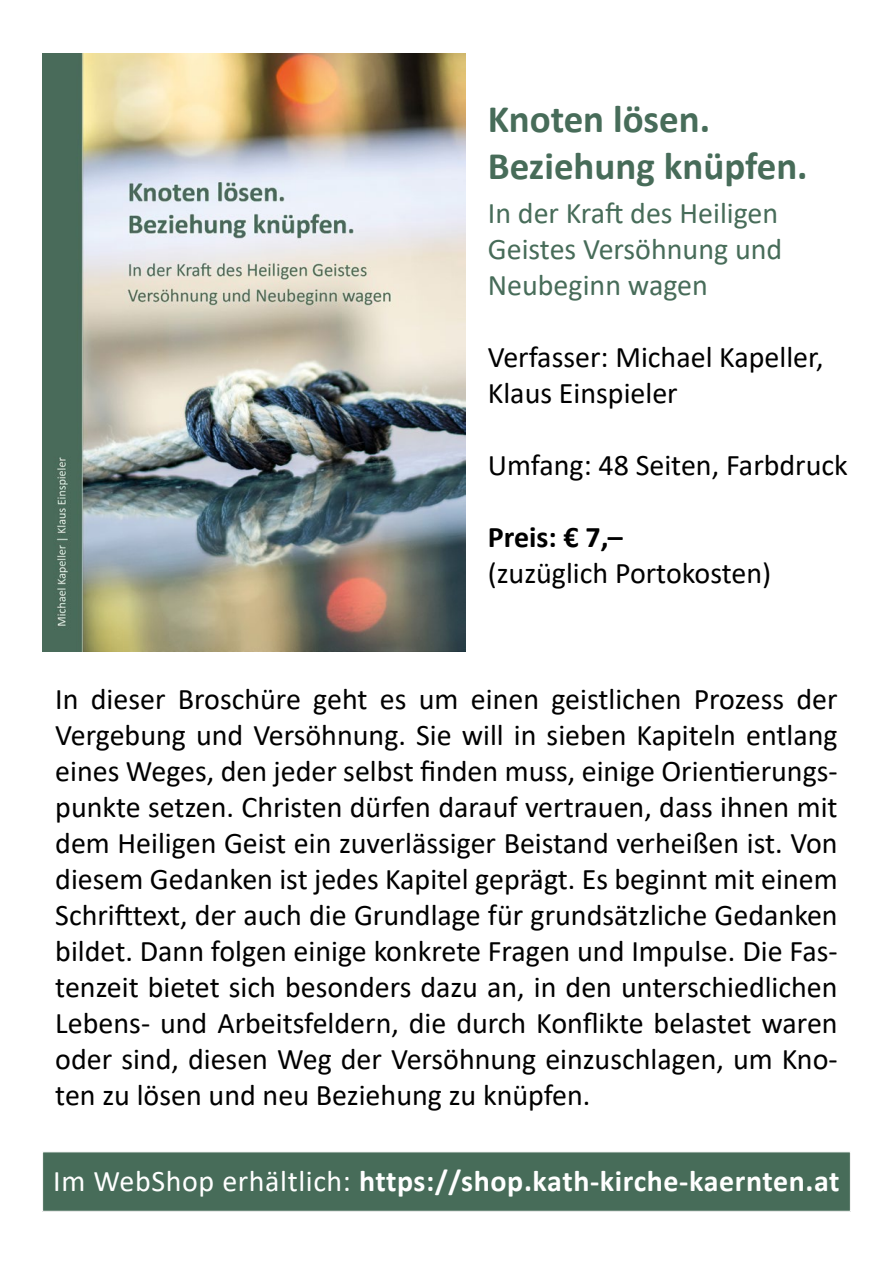
<style>
.page{position:relative;width:893px;height:1263px;background:#fff}
.page>*{position:absolute;margin:0;border:0;box-sizing:border-box;transform-origin:0 0}
.t1{font:700 39px/46.8px "Calibri";color:#476c59}
.t2{font:30px/36px "Calibri";color:#000}
.t3{font:700 30px "Calibri";letter-spacing:.02em;color:#fff}
.t4{font:30px/36px "Calibri";color:#476c59}
.t5{font:700 30px "Calibri";color:#000}
.s1{font-weight:400}
</style>
<div class="page">
<img style="left:43px;top:53px;width:422px;height:598px">
<div style="left:43px;top:1152px;width:807px;height:59px;background:#476c59"></div>
<h1 class="t1" style="left:488px;top:95px;width:321px">Knoten lösen.<br>Beziehung knüpfen.</h1>
<p class="t4" style="left:488px;top:194px;width:296px">In der Kraft des Heiligen<br>Geistes Versöhnung und<br>Neubeginn wagen</p>
<p class="t2" style="left:488px;top:338px;width:337px">Verfasser: Michael Kapeller,<br>Klaus Einspieler</p>
<p class="t2" style="left:488px;top:446px;width:362px">Umfang: 48 Seiten, Farbdruck</p>
<p class="t5" style="left:488px;top:516px;width:137px">Preis: € 7,–</p>
<p class="t2" style="left:488px;top:554px;width:285px">(zuzüglich Portokosten)</p>
<p class="t2" style="left:55px;top:680px;width:784px;text-align:justify">In dieser Broschüre geht es um einen geistlichen Prozess der Vergebung und Versöhnung. Sie will in sieben Kapiteln entlang eines Weges, den jeder selbst finden muss, einige Orientierungs&shy;punkte setzen. Christen dürfen darauf vertrauen, dass ihnen mit dem Heiligen Geist ein zuverlässiger Beistand verheißen ist. Von diesem Gedanken ist jedes Kapitel geprägt. Es beginnt mit einem Schrifttext, der auch die Grundlage für grundsätzliche Gedanken bildet. Dann folgen einige konkrete Fragen und Impulse. Die Fas&shy;tenzeit bietet sich besonders dazu an, in den unterschiedlichen Lebens- und Arbeitsfeldern, die durch Konflikte belastet waren oder sind, diesen Weg der Versöhnung einzuschlagen, um Kno&shy;ten zu lösen und neu Beziehung zu knüpfen.</p>
<p class="t3" style="left:53px;top:1159px;width:788px"><span class="s1">Im WebShop erhältlich:</span> https://shop.kath-kirche-kaernten.at</p>
</div>
